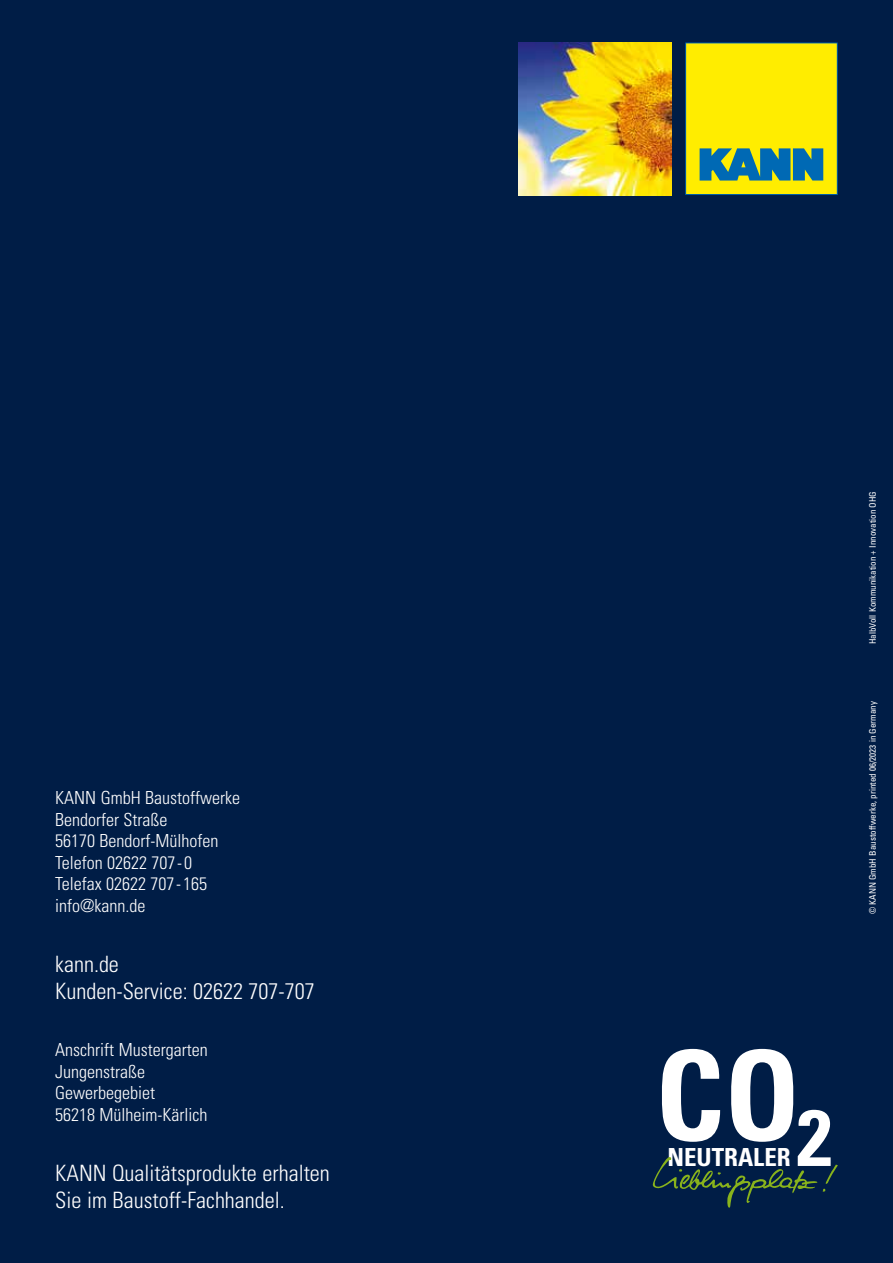
<style>
.page{position:relative;width:893px;height:1263px;background:#001d46}
.page>*{position:absolute;margin:0;border:0;box-sizing:border-box;transform-origin:0 0}
.t1{font:700 condensed 124.5px "Univers LT Std";color:#fff}
.t2{font:700 condensed 79.35px "Univers LT Std";color:#fff}
.t3{font:700 condensed 24.9px "Univers LT Std";color:#fff}
.t4{font:300 condensed 22.5px/27px "Univers LT Std";color:#fff}
.t5{font:300 condensed 18px/21.6px "Univers LT Std";color:#fff}
.t6{font:condensed 9px "Univers LT Std";color:#fff}
</style>
<div class="page">
<svg style="left:685px;top:43px;width:153px;height:152px;background:#d4d61d"></svg>
<img style="left:519px;top:43px;width:152px;height:152px">
<svg style="left:652px;top:1157px;width:186px;height:51px"></svg>
<p class="t5" style="left:55px;top:787px;width:186px">KANN GmbH Baustoffwerke<br>Bendorfer Straße<br>56170 Bendorf-Mülhofen<br>Telefon 02622 707-0<br>Telefax 02622 707-165 info@kann.de</p>
<p class="t4" style="left:55px;top:951px;width:261px">kann.de<br>Kunden-Service: 02622 707-707</p>
<p class="t5" style="left:55px;top:1039px;width:154px">Anschrift Mustergarten<br>Jungenstraße<br>Gewerbegebiet<br>56218 Mülheim-Kärlich</p>
<p class="t4" style="left:55px;top:1159px;width:276px">KANN Qualitätsprodukte erhalten<br>Sie im Baustoff-Fachhandel.</p>
<p class="t6" style="left:867px;top:644px;width:154px;rotate:-90deg">HalbVoll Kommunikation + Innovation OHG</p>
<p class="t6" style="left:867px;top:914px;width:215px;rotate:-90deg">© KANN GmbH Baustoffwerke, printed 06/2023 in Germany</p>
<h1 class="t1" style="left:655px;top:1020px;width:147px">CO</h1>
<h3 class="t3" style="left:667px;top:1142px;width:125px">NEUTRALER</h3>
<h2 class="t2" style="left:797px;top:1089px;width:37px">2</h2>
</div>
